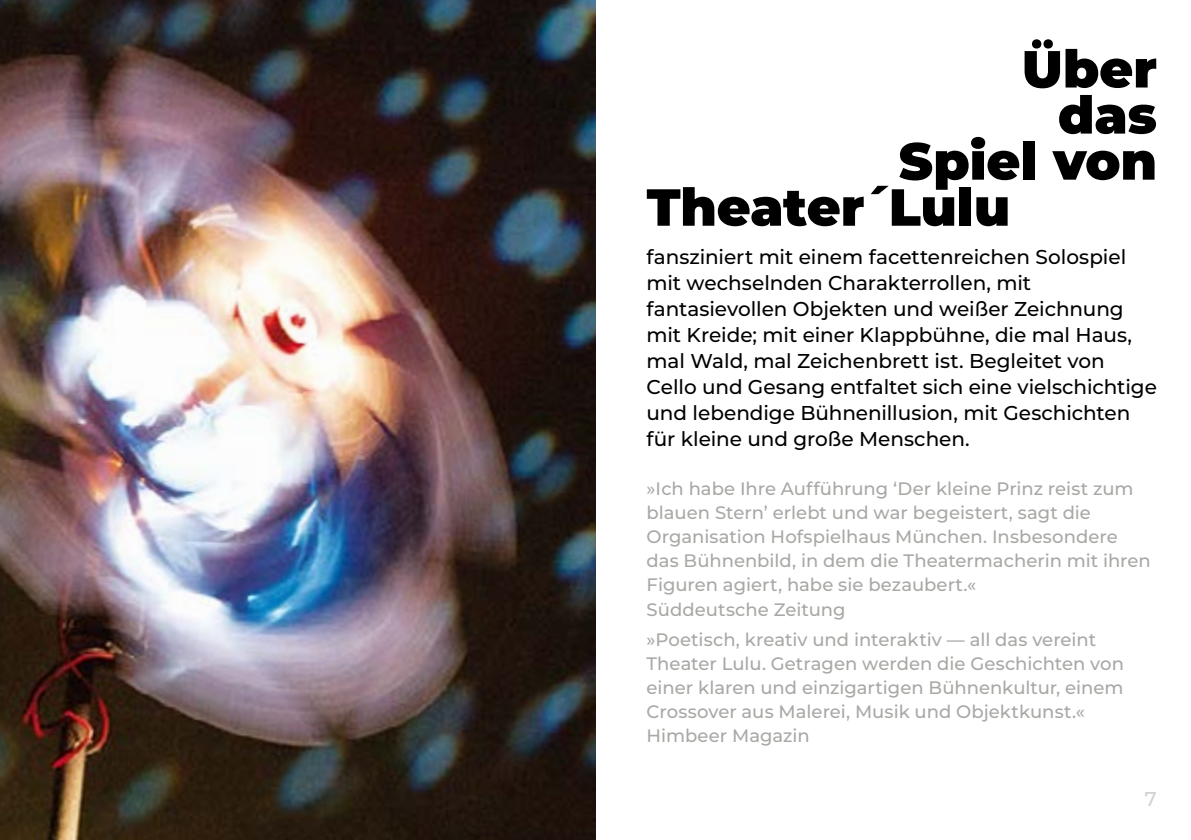
<style>
.page{position:relative;width:1191px;height:840px;background:#fff}
.page>*{position:absolute;margin:0;border:0;box-sizing:border-box;transform-origin:0 0}
.t1{font:900 52px "Montserrat";color:#000}
.t2{font:500 20px/26px "Montserrat";letter-spacing:-.005em;color:#000}
.t3{font:500 20px "Montserrat";color:#d1d1cf}
.t4{font:500 18px/24px "Montserrat";color:#a8a8a5}
</style>
<div class="page">
<img style="left:0;top:0;width:595px;height:839px">
<h1 class="t1" style="left:1022px;top:34px;width:137px">Über</h1>
<h1 class="t1" style="left:1057px;top:80px;width:101px">das</h1>
<h1 class="t1" style="left:898px;top:126px;width:260px">Spiel von</h1>
<h1 class="t1" style="left:646px;top:172px;width:365px">Theater´Lulu</h1>
<p class="t2" style="left:646px;top:243px;width:512px">fansziniert mit einem facettenreichen Solospiel mit wechselnden Charakterrollen, mit fantasievollen Objekten und weißer Zeichnung mit Kreide; mit einer Klappbühne, die mal Haus, mal Wald, mal Zeichenbrett ist. Begleitet von Cello und Gesang entfaltet sich eine vielschichtige und lebendige Bühnenillusion, mit Geschichten für kleine und große Menschen.</p>
<p class="t4" style="left:646px;top:476px;width:506px">»Ich habe Ihre Aufführung ‘Der kleine Prinz reist zum blauen Stern’ erlebt und war begeistert, sagt die Organisation Hofspielhaus München. Insbesondere das Bühnenbild, in dem die Theatermacherin mit ihren Figuren agiert, habe sie bezaubert.«<br>Süddeutsche Zeitung</p>
<p class="t4" style="left:646px;top:626px;width:479px">»Poetisch, kreativ und interaktiv — all das vereint Theater Lulu. Getragen werden die Geschichten von einer klaren und einzigartigen Bühnenkultur, einem Crossover aus Malerei, Musik und Objektkunst.« Himbeer Magazin</p>
<p class="t3" style="left:1144px;top:785px;width:13px">7</p>
</div>
